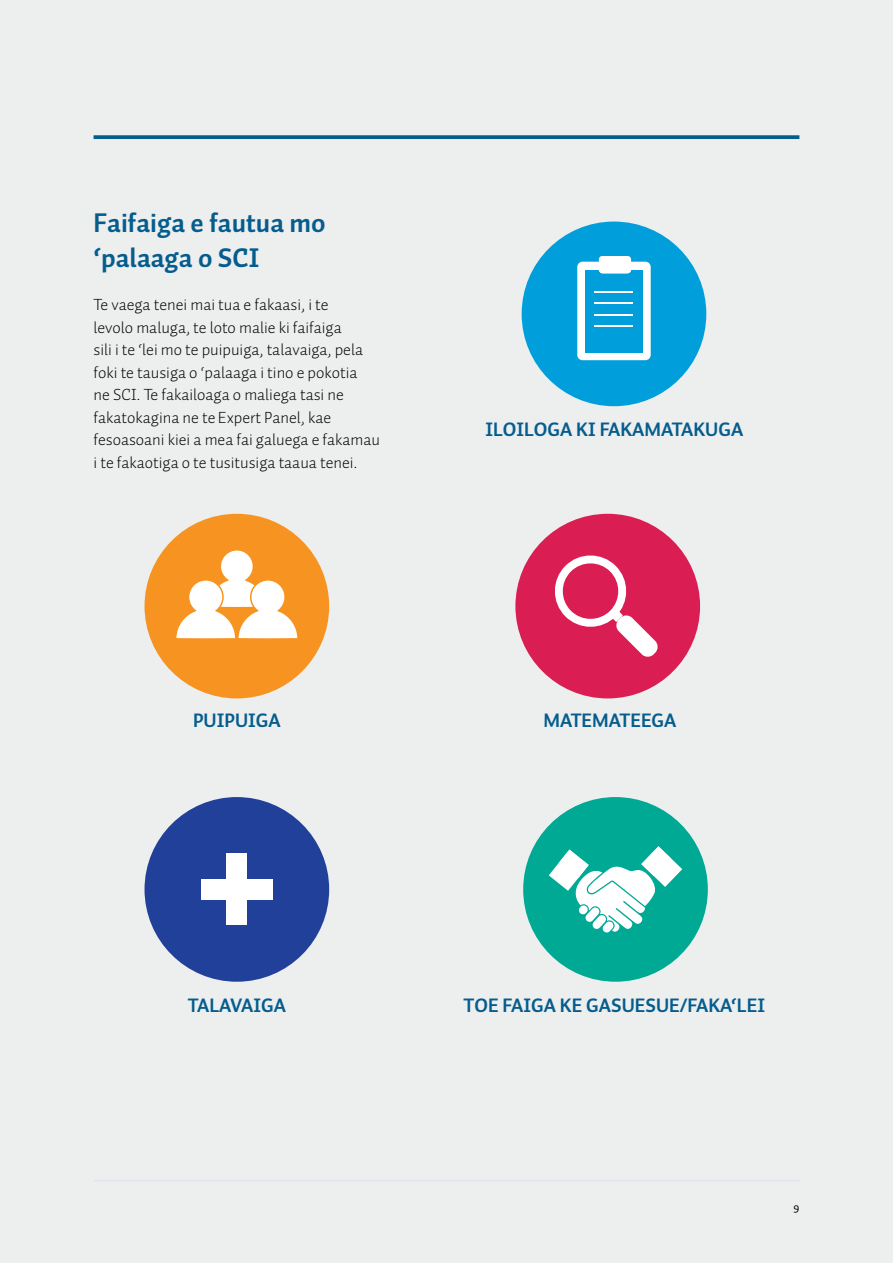
<style>
.page{position:relative;width:893px;height:1263px;background:#edeeee}
.page>*{position:absolute;margin:0;border:0;box-sizing:border-box;transform-origin:0 0}
.t1{font:700 27px/34.5px "Auto Pro";color:#055d8e}
.t2{font:700 19.5px "Auto Pro";color:#055d8e}
.t3{font:300 16.5px/22.5px "Auto Pro";color:#000}
.t4{font:12px "Auto Pro";color:#000}
</style>
<div class="page">
<svg style="left:94px;top:135px;width:705px;height:4px;background:#146694"></svg>
<div style="left:523px;top:797px;width:185px;height:185px;background:#00a994;border-radius:50%"></div>
<svg style="left:549px;top:846px;width:133px;height:87px"></svg>
<div style="left:522px;top:222px;width:184px;height:184px;background:#009edb;border-radius:50%"></div>
<div style="left:577px;top:262px;width:74px;height:98px;background:#fff;border-radius:5px"></div>
<div style="left:586px;top:270px;width:57px;height:82px;background:#009edb"></div>
<div style="left:599px;top:256px;width:32px;height:17px;background:#fff;border-radius:3px"></div>
<hr style="left:595px;top:291px;width:38px;height:2px;background:#fff">
<hr style="left:595px;top:302px;width:38px;height:2px;background:#fff">
<hr style="left:595px;top:314px;width:38px;height:2px;background:#fff">
<hr style="left:595px;top:325px;width:38px;height:2px;background:#fff">
<hr style="left:94px;top:1180px;width:705px;height:1px;background:#e1e3ec">
<div style="left:145px;top:797px;width:184px;height:185px;background:#21409a;border-radius:50%"></div>
<div style="left:201px;top:879px;width:72px;height:20px;background:#fff"></div>
<div style="left:227px;top:853px;width:20px;height:72px;background:#fff"></div>
<div style="left:145px;top:514px;width:184px;height:184px;background:#f79421;border-radius:50%"></div>
<svg style="left:176px;top:550px;width:122px;height:89px"></svg>
<div style="left:515px;top:514px;width:185px;height:184px;background:#da1d52;border-radius:50%"></div>
<svg style="left:555px;top:555px;width:103px;height:102px"></svg>
<h1 class="t1" style="left:94px;top:205px;width:234px">Faifaiga e fautua mo ‘palaaga o SCI</h1>
<p class="t3" style="left:94px;top:293px;width:288px">Te vaega tenei mai tua e fakaasi, i te<br>levolo maluga, te loto malie ki faifaiga<br>sili i te ‘lei mo te puipuiga, talavaiga, pela foki te tausiga o ‘palaaga i tino e pokotia<br>ne SCI. Te fakailoaga o maliega tasi ne fakatokagina ne te Expert Panel, kae fesoasoani kiei a mea fai galuega e fakamau i te fakaotiga o te tusitusiga taaua tenei.</p>
<p class="t2" style="left:193px;top:707px;width:89px">PUIPUIGA</p>
<p class="t2" style="left:485px;top:416px;width:259px">ILOILOGA KI FAKAMATAKUGA</p>
<p class="t2" style="left:543px;top:707px;width:135px">MATEMATEEGA</p>
<p class="t2" style="left:188px;top:991px;width:100px">TALAVAIGA</p>
<p class="t2" style="left:464px;top:991px;width:303px">TOE FAIGA KE GASUESUE/FAKA‘LEI</p>
<p class="t4" style="left:794px;top:1198px;width:7px">9</p>
</div>
